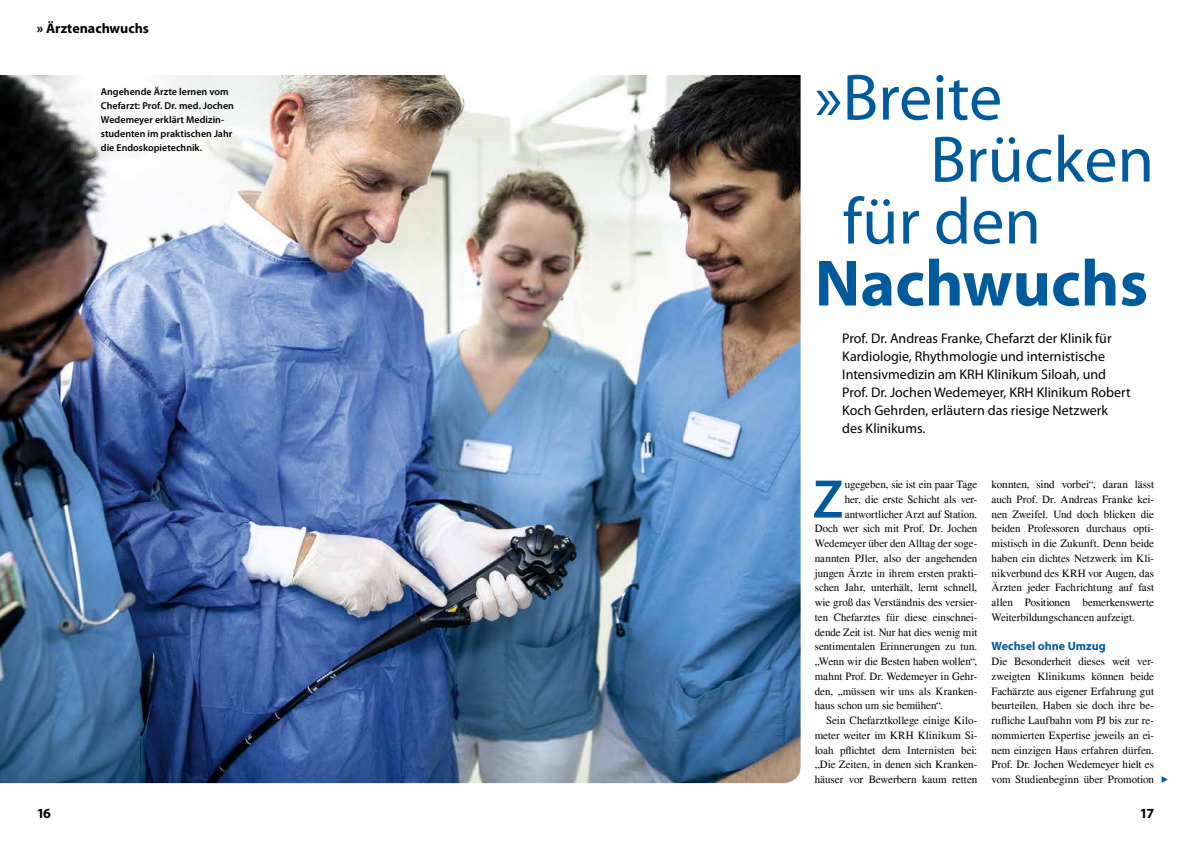
<style>
.page{position:relative;width:1191px;height:842px;background:#fff}
.page>*{position:absolute;margin:0;border:0;box-sizing:border-box;transform-origin:0 0}
.t1{font:66px "Myriad Pro";color:#005b9d}
.t2{font:700 66px "Myriad Pro";color:#005b9d}
.t3{font:600 54.8px "Myriad Pro";color:#005b9d}
.t4{font:14px/18px "Myriad Pro";color:#000}
.t5{font:700 14px "Myriad Pro";color:#000}
.t6{font:700 12px "Myriad Pro";color:#005b9d}
.t7{font:11px/14.8px "Times";color:#000;text-align:justify}
.t8{font:600 10px/14px "Myriad Pro";letter-spacing:.005em;color:#000}
.s1{font-family:"Source Sans Pro";font-weight:600;font-size:12px;color:#005b9d}
</style>
<div class="page">
<img style="left:0;top:75px;width:800px;height:708px">
<p class="t5" style="left:37px;top:19px;width:114px">» Ärztenachwuchs</p>
<p class="t8" style="left:101px;top:85px;width:135px">Angehende Ärzte lernen vom<br>Chefarzt: Prof. Dr. med. Jochen<br>Wedemeyer erklärt Medizin&shy;studenten im praktischen Jahr die Endoskopietechnik.</p>
<h1 class="t1" style="left:814px;top:57px;width:189px">»Breite</h1>
<h1 class="t1" style="left:930px;top:119px;width:225px">Brücken</h1>
<h1 class="t1" style="left:842px;top:181px;width:200px">für den</h1>
<h1 class="t2" style="left:814px;top:240px;width:335px">Nachwuchs</h1>
<p class="t4" style="left:842px;top:329px;width:290px">Prof. Dr. Andreas Franke, Chefarzt der Klinik für Kardiologie, Rhythmologie und internistische Intensivmedizin am KRH Klinikum Siloah, und Prof. Dr. Jochen Wedemeyer, KRH Klinikum Robert Koch Gehrden, erläutern das riesige Netzwerk des Klinikums.</p>
<h2 class="t3" style="left:812px;top:464px;width:32px">Z</h2>
<p class="t7" style="left:844px;top:477px;width:134px">ugegeben, sie ist ein paar Tage</p>
<p class="t7" style="left:844px;top:492px;width:134px">her, die erste Schicht als ver-</p>
<p class="t7" style="left:844px;top:506px;width:134px">antwortlicher Arzt auf Station.</p>
<p class="t7" style="left:814px;top:521px;width:164px">Doch wer sich mit Prof. Dr. Jochen</p>
<p class="t7" style="left:814px;top:536px;width:164px">Wedemeyer über den Alltag der soge-</p>
<p class="t7" style="left:814px;top:551px;width:164px">nannten PJler, also der angehenden</p>
<p class="t7" style="left:814px;top:565px;width:164px">jungen Ärzte in ihrem ersten prakti-</p>
<p class="t7" style="left:814px;top:580px;width:164px">schen Jahr, unterhält, lernt schnell,</p>
<p class="t7" style="left:814px;top:595px;width:164px">wie groß das Verständnis des versier-</p>
<p class="t7" style="left:814px;top:610px;width:164px">ten Chefarztes für diese einschnei-</p>
<p class="t7" style="left:814px;top:624px;width:164px">dende Zeit ist. Nur hat dies wenig mit</p>
<p class="t7" style="left:814px;top:639px;width:164px">sentimentalen Erinnerungen zu tun.</p>
<p class="t7" style="left:814px;top:654px;width:164px">„Wenn wir die Besten haben wollen“,</p>
<p class="t7" style="left:814px;top:669px;width:164px">mahnt Prof. Dr. Wedemeyer in Gehr-</p>
<p class="t7" style="left:814px;top:683px;width:164px">den, „müssen wir uns als Kranken-</p>
<p class="t7" style="left:814px;top:698px;width:130px">haus schon um sie bemühen“.</p>
<p class="t7" style="left:826px;top:713px;width:153px">Sein Chefarztkollege einige Kilo-</p>
<p class="t7" style="left:814px;top:728px;width:164px">meter weiter im KRH Klinikum Si-</p>
<p class="t7" style="left:814px;top:742px;width:164px">loah pflichtet dem Internisten bei:</p>
<p class="t7" style="left:814px;top:757px;width:164px">„Die Zeiten, in denen sich Kranken-</p>
<p class="t7" style="left:814px;top:772px;width:164px">häuser vor Bewerbern kaum retten</p>
<p class="t7" style="left:991px;top:477px;width:164px">konnten, sind vorbei“, daran lässt auch Prof. Dr. Andreas Franke kei&shy;nen Zweifel. Und doch blicken die beiden Professoren durchaus opti&shy;mistisch in die Zukunft. Denn beide haben ein dichtes Netzwerk im Kli&shy;nikverbund des KRH vor Augen, das Ärzten jeder Fachrichtung auf fast allen Positionen bemerkenswerte Weiterbildungschancen aufzeigt.</p>
<p class="t6" style="left:991px;top:638px;width:116px">Wechsel ohne Umzug</p>
<p class="t7" style="left:991px;top:654px;width:178px;text-align:left">Die Besonderheit dieses weit ver&shy;zweigten Klinikums können beide Fachärzte aus eigener Erfahrung gut beurteilen. Haben sie doch ihre be&shy;rufliche Laufbahn vom PJ bis zur re&shy;nommierten Expertise jeweils an ei&shy;nem einzigen Haus erfahren dürfen.<br>Prof. Dr. Jochen Wedemeyer hielt es vom Studienbeginn über Promotion <span class="s1">▶</span></p>
<p class="t5" style="left:37px;top:804px;width:16px">16</p>
<p class="t5" style="left:1140px;top:804px;width:16px">17</p>
</div>
